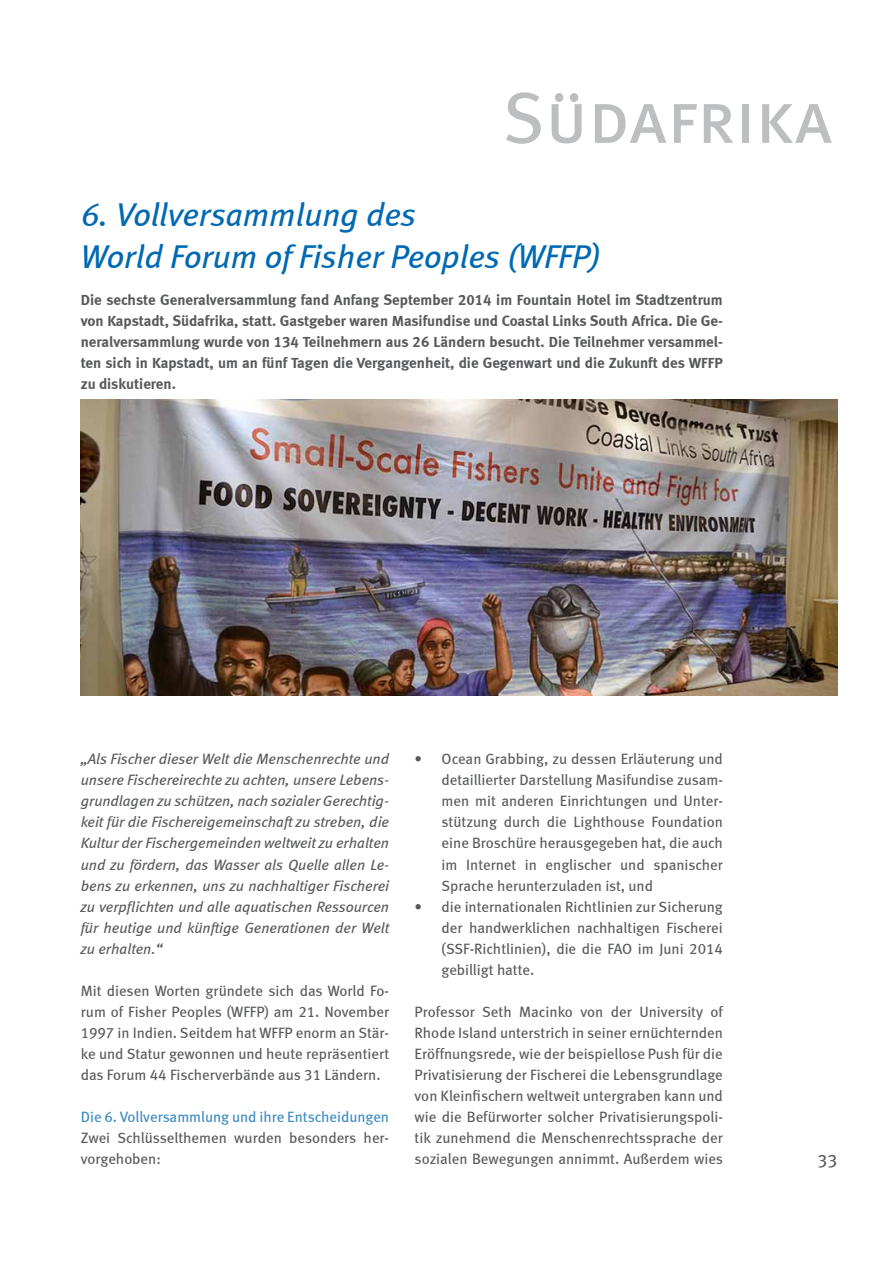
<style>
.page{position:relative;width:893px;height:1263px;background:#fff}
.page>*{position:absolute;margin:0;border:0;box-sizing:border-box;transform-origin:0 0}
.t1{font:72px "Meta Book LF Caps";color:#bcbec0}
.t2{font:italic 33px/42px "Meta Book LF";color:#0069b2}
.t3{font:18px "Meta Book LF";color:#58595b}
.t4{font:15px/21px "Meta Book LF";color:#58595b;text-align:justify}
.t5{font:italic 15px/21px "Meta Book LF";color:#58595b;text-align:justify}
.t6{font:15px/21px "Meta Bold LF";color:#58595b;text-align:justify}
.t7{font:15px "Meta Book LF";color:#3b8ac2}
</style>
<div class="page">
<img style="left:81px;top:400px;width:757px;height:295px">
<h1 class="t1" style="left:502px;top:76px;width:332px">Südafrika</h1>
<h2 class="t2" style="left:81px;top:193px;width:521px">6. Vollversammlung des<br>World Forum of Fisher Peoples (WFFP)</h2>
<p class="t6" style="left:81px;top:289px;width:644px">Die sechste Generalversammlung fand Anfang September 2014 im Fountain Hotel im Stadtzentrum von Kapstadt, Südafrika, statt. Gastgeber waren Masifundise und Coastal Links South Africa. Die Ge&shy;neralversammlung wurde von 134 Teilnehmern aus 26 Ländern besucht. Die Teilnehmer versammel&shy;ten sich in Kapstadt, um an fünf Tagen die Vergangenheit, die Gegenwart und die Zukunft des WFFP zu diskutieren.</p>
<p class="t5" style="left:81px;top:749px;width:310px">„Als Fischer dieser Welt die Menschenrechte und unsere Fischereirechte zu achten, unsere Lebens&shy;grundlagen zu schützen, nach sozialer Gerechtig&shy;keit für die Fischereigemeinschaft zu streben, die Kultur der Fischergemeinden weltweit zu erhalten und zu fördern, das Wasser als Quelle allen Le&shy;bens zu erkennen, uns zu nachhaltiger Fischerei zu verpflichten und alle aquatischen Ressourcen für heutige und künftige Generationen der Welt zu erhalten.“</p>
<p class="t4" style="left:81px;top:979px;width:310px">Mit diesen Worten gründete sich das World Fo&shy;rum of Fisher Peoples (WFFP) am 21. November 1997 in Indien. Seitdem hat WFFP enorm an Stär&shy;ke und Statur gewonnen und heute repräsentiert das Forum 44 Fischerverbände aus 31 Ländern.</p>
<p class="t7" style="left:81px;top:1107px;width:310px">Die 6. Vollversammlung und ihre Entscheidungen</p>
<p class="t4" style="left:81px;top:1126px;width:310px">Zwei Schlüsselthemen wurden besonders her&shy;vorgehoben:</p>
<p class="t4" style="left:442px;top:748px;width:283px;text-indent:-27px">• Ocean Grabbing, zu dessen Erläuterung und detaillierter Darstellung Masifundise zusam&shy;men mit anderen Einrichtungen und Unter&shy;stützung durch die Lighthouse Foundation eine Broschüre herausgegeben hat, die auch im Internet in englischer und spanischer Sprache herunterzuladen ist, und</p>
<p class="t4" style="left:442px;top:895px;width:283px;text-indent:-27px">• die internationalen Richtlinien zur Sicherung der handwerklichen nachhaltigen Fischerei (SSF-Richtlinien), die die FAO im Juni 2014 gebilligt hatte.</p>
<p class="t4" style="left:415px;top:1000px;width:310px">Professor Seth Macinko von der University of Rhode Island unterstrich in seiner ernüchternden Eröffnungsrede, wie der beispiellose Push für die Privatisierung der Fischerei die Lebensgrundlage von Kleinfischern weltweit untergraben kann und wie die Befürworter solcher Privatisierungspoli&shy;tik zunehmend die Menschenrechtssprache der sozialen Bewegungen annimmt. Außerdem wies</p>
<p class="t3" style="left:817px;top:1150px;width:22px">33</p>
</div>
